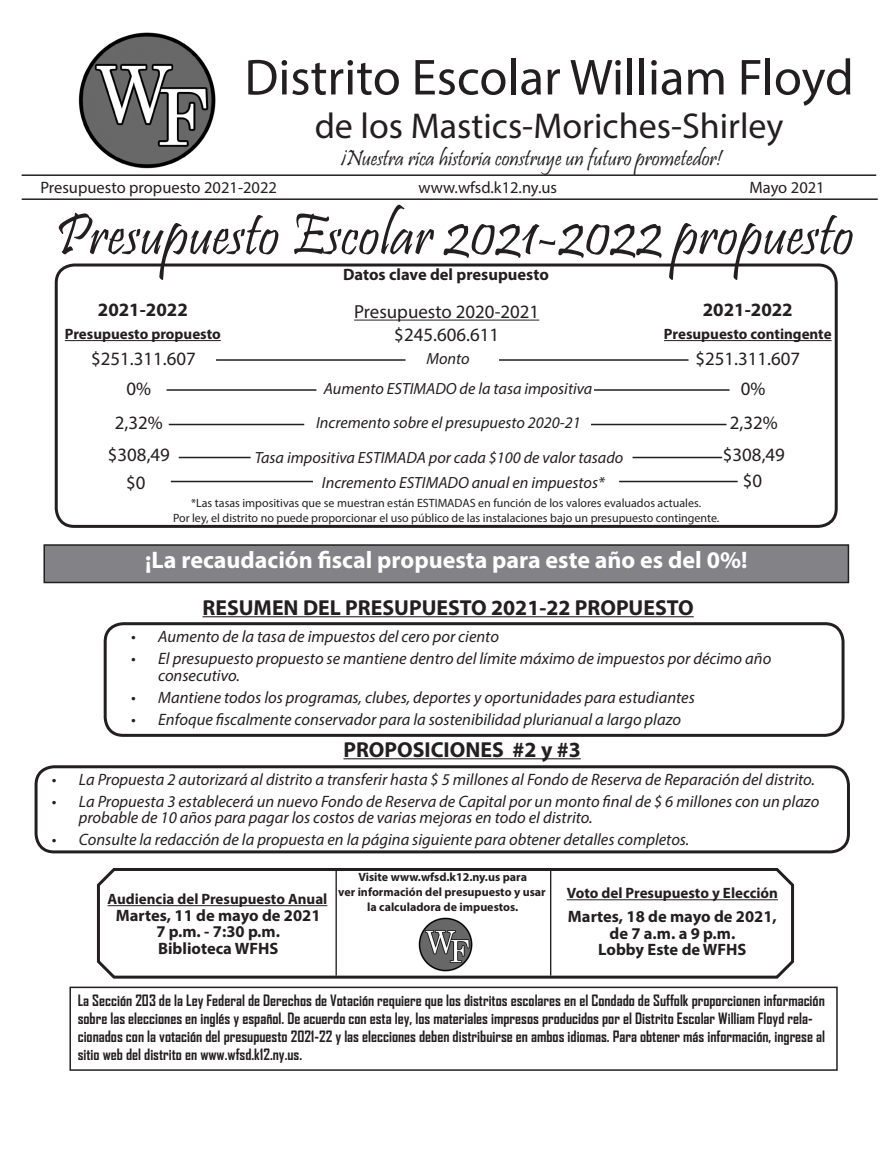
<style>
.page{position:relative;width:891px;height:1161px;background:#fff}
.page>*{position:absolute;margin:0;border:0;box-sizing:border-box;transform-origin:0 0}
.Body_1{font:60px "Pristina";color:#231f20}
.Right_Body{font:51px "Myriad Pro";color:#231f20}
.Right_Body-2{font:36px "Myriad Pro";color:#231f20}
.Head_1{font:700 24px "Myriad Pro";color:#fff}
.t1{font:22.5px "Pristina";color:#231f20}
.t2{font:700 21.75px "Myriad Pro";color:#231f20}
.Head_1-2{font:18.9px/22.6px "Myriad Pro";color:#231f20;text-align:center}
.Head_1-3{font:700 18.9px "Myriad Pro";color:#231f20}
.t3{font:italic 16.5px/16.5px "Myriad Pro";color:#231f20}
.Head_1-4{font:700 16.5px/16.5px "Myriad Pro";color:#231f20;text-align:center}
.Body_1-2{font:16.5px "Myriad Pro";color:#231f20}
.Head_1-5{font:italic 16.2px "Myriad Pro";color:#231f20}
.t4{font:700 15px/18px "Agency FB";color:#231f20}
.Head_1-6{font:700 15px "Myriad Pro";color:#231f20}
.Head_1-7{font:12px "Myriad Pro";color:#231f20}
.Head_1-8{font:700 12px/15px "Myriad Pro";color:#231f20;text-align:center}
</style>
<div class="page">
<div style="left:55px;top:264px;width:783px;height:264px;border:3px solid #231f20;border-radius:18px"></div>
<hr style="left:22px;top:174px;width:854px;height:2px;background:#231f20">
<hr style="left:22px;top:198px;width:856px;height:2px;background:#231f20">
<img style="left:78px;top:32px;width:138px;height:137px">
<hr style="left:354px;top:320px;width:185px;height:1px;background:#231f20">
<hr style="left:65px;top:340px;width:156px;height:1px;background:#231f20">
<hr style="left:664px;top:340px;width:168px;height:1px;background:#231f20">
<hr style="left:203px;top:616px;width:491px;height:1px;background:#231f20">
<div style="left:69px;top:987px;width:769px;height:84px;border:2px solid #231f20"></div>
<div style="left:44px;top:545px;width:804px;height:38px;background:#828287"></div>
<div style="left:43px;top:544px;width:806px;height:39px;border:2px solid #231f20"></div>
<hr style="left:216px;top:359px;width:190px;height:2px;background:#231f20">
<hr style="left:499px;top:359px;width:190px;height:2px;background:#231f20">
<hr style="left:167px;top:389px;width:149px;height:2px;background:#231f20">
<hr style="left:594px;top:389px;width:136px;height:2px;background:#231f20">
<hr style="left:591px;top:424px;width:136px;height:1px;background:#231f20">
<hr style="left:169px;top:424px;width:135px;height:1px;background:#231f20">
<hr style="left:179px;top:457px;width:72px;height:1px;background:#231f20">
<hr style="left:633px;top:457px;width:89px;height:1px;background:#231f20">
<hr style="left:619px;top:481px;width:119px;height:1px;background:#231f20">
<hr style="left:171px;top:481px;width:142px;height:1px;background:#231f20">
<svg style="left:96px;top:868px;width:699px;height:111px"></svg>
<hr style="left:336px;top:868px;width:1px;height:108px;background:#231f20">
<hr style="left:108px;top:905px;width:219px;height:1px;background:#231f20">
<hr style="left:567px;top:899px;width:211px;height:1px;background:#231f20">
<hr style="left:550px;top:871px;width:1px;height:105px;background:#231f20">
<img style="left:418px;top:918px;width:54px;height:54px">
<div style="left:104px;top:622px;width:741px;height:115px;border:3px solid #231f20;border-radius:18px"></div>
<div style="left:35px;top:765px;width:815px;height:88px;border:3px solid #231f20;border-radius:18px"></div>
<hr style="left:343px;top:758px;width:238px;height:1px;background:#231f20">
<p class="Right_Body" style="left:244px;top:46px;width:611px">Distrito Escolar William Floyd</p>
<p class="Right_Body-2" style="left:315px;top:103px;width:470px">de los Mastics-Moriches-Shirley</p>
<p class="t1" style="left:341px;top:146px;width:383px">¡Nuestra rica historia construye un futuro prometedor!</p>
<p class="Body_1-2" style="left:40px;top:177px;width:238px">Presupuesto propuesto 2021-2022</p>
<p class="Body_1-2" style="left:418px;top:177px;width:140px">www.wfsd.k12.ny.us</p>
<p class="Body_1-2" style="left:750px;top:177px;width:77px">Mayo 2021</p>
<p class="Body_1" style="left:55px;top:202px;width:800px">Presupuesto Escolar 2021-2022 propuesto</p>
<p class="Head_1-4" style="left:343px;top:265px;width:207px">Datos clave del presupuesto</p>
<p class="Head_1-2" style="left:354px;top:300px;width:187px">Presupuesto 2020-2021 $245.606.611</p>
<p class="Head_1-3" style="left:98px;top:298px;width:92px">2021-2022</p>
<p class="Head_1-6" style="left:65px;top:324px;width:158px">Presupuesto propuesto</p>
<p class="Head_1-2" style="left:91px;top:347px;width:106px">$251.311.607</p>
<p class="Head_1-5" style="left:426px;top:348px;width:45px">Monto</p>
<p class="Head_1-3" style="left:703px;top:298px;width:92px">2021-2022</p>
<p class="Head_1-6" style="left:664px;top:324px;width:169px">Presupuesto contingente</p>
<p class="Head_1-2" style="left:695px;top:347px;width:106px">$251.311.607</p>
<p class="Head_1-2" style="left:127px;top:377px;width:26px">0%</p>
<p class="Head_1-2" style="left:115px;top:411px;width:49px">2,32%</p>
<p class="Head_1-2" style="left:108px;top:443px;width:64px">$308,49</p>
<p class="Head_1-2" style="left:126px;top:471px;width:21px">$0</p>
<p class="Head_1-5" style="left:324px;top:378px;width:270px">Aumento ESTIMADO de la tasa impositiva</p>
<p class="Head_1-5" style="left:316px;top:413px;width:266px">Incremento sobre el presupuesto 2020-21</p>
<p class="Head_1-5" style="left:255px;top:447px;width:370px">Tasa impositiva ESTIMADA por cada $100 de valor tasado</p>
<p class="Head_1-5" style="left:322px;top:473px;width:284px">Incremento ESTIMADO anual en impuestos*</p>
<p class="Head_1-2" style="left:741px;top:377px;width:26px">0%</p>
<p class="Head_1-2" style="left:730px;top:411px;width:49px">2,32%</p>
<p class="Head_1-2" style="left:723px;top:443px;width:64px">$308,49</p>
<p class="Head_1-2" style="left:743px;top:469px;width:21px">$0</p>
<p class="Head_1-7" style="left:191px;top:496px;width:512px">*Las tasas impositivas que se muestran están ESTIMADAS en función de los valores evaluados actuales.</p>
<p class="Head_1-7" style="left:173px;top:511px;width:548px">Por ley, el distrito no puede proporcionar el uso público de las instalaciones bajo un presupuesto contingente.</p>
<p class="Head_1" style="left:145px;top:544px;width:604px">¡La recaudación fiscal propuesta para este año es del 0%!</p>
<p class="t2" style="left:203px;top:593px;width:493px">RESUMEN DEL PRESUPUESTO 2021-22 PROPUESTO</p>
<p class="t3" style="left:131px;top:628px;width:369px">• Aumento de la tasa de impuestos del cero por ciento</p>
<p class="t3" style="left:158px;top:650px;width:615px;text-indent:-27px">• El presupuesto propuesto se mantiene dentro del límite máximo de impuestos por décimo año consecutivo.</p>
<p class="t3" style="left:131px;top:689px;width:565px">• Mantiene todos los programas, clubes, deportes y oportunidades para estudiantes</p>
<p class="t3" style="left:131px;top:711px;width:551px">• Enfoque fiscalmente conservador para la sostenibilidad plurianual a largo plazo</p>
<p class="t2" style="left:343px;top:735px;width:239px">PROPOSICIONES #2 y #3</p>
<p class="t3" style="left:52px;top:771px;width:765px">• La Propuesta 2 autorizará al distrito a transferir hasta $ 5 millones al Fondo de Reserva de Reparación del distrito.</p>
<p class="t3" style="left:79px;top:793px;width:742px;text-indent:-27px">• La Propuesta 3 establecerá un nuevo Fondo de Reserva de Capital por un monto final de $ 6 millones con un plazo probable de 10 años para pagar los costos de varias mejoras en todo el distrito.</p>
<p class="t3" style="left:52px;top:831px;width:639px">• Consulte la redacción de la propuesta en la página siguiente para obtener detalles completos.</p>
<p class="Head_1-6" style="left:108px;top:889px;width:221px">Audiencia del Presupuesto Anual</p>
<p class="Head_1-4" style="left:116px;top:906px;width:206px">Martes, 11 de mayo de 2021<br>7 p.m. - 7:30 p.m.<br>Biblioteca WFHS</p>
<p class="Head_1-8" style="left:338px;top:869px;width:209px">Visite www.wfsd.k12.ny.us para<br>ver información del presupuesto y usar la calculadora de impuestos.</p>
<p class="Head_1-6" style="left:567px;top:883px;width:213px">Voto del Presupuesto y Elección</p>
<p class="Head_1-4" style="left:568px;top:908px;width:210px">Martes, 18 de mayo de 2021, de 7 a.m. a 9 p.m.<br>Lobby Este de WFHS</p>
<p class="t4" style="left:78px;top:991px;width:749px">La Sección 203 de la Ley Federal de Derechos de Votación requiere que los distritos escolares en el Condado de Suffolk proporcionen información sobre las elecciones en inglés y español. De acuerdo con esta ley, los materiales impresos producidos por el Distrito Escolar William Floyd rela&shy;cionados con la votación del presupuesto 2021-22 y las elecciones deben distribuirse en ambos idiomas. Para obtener más información, ingrese al sitio web del distrito en www.wfsd.k12.ny.us.</p>
</div>
